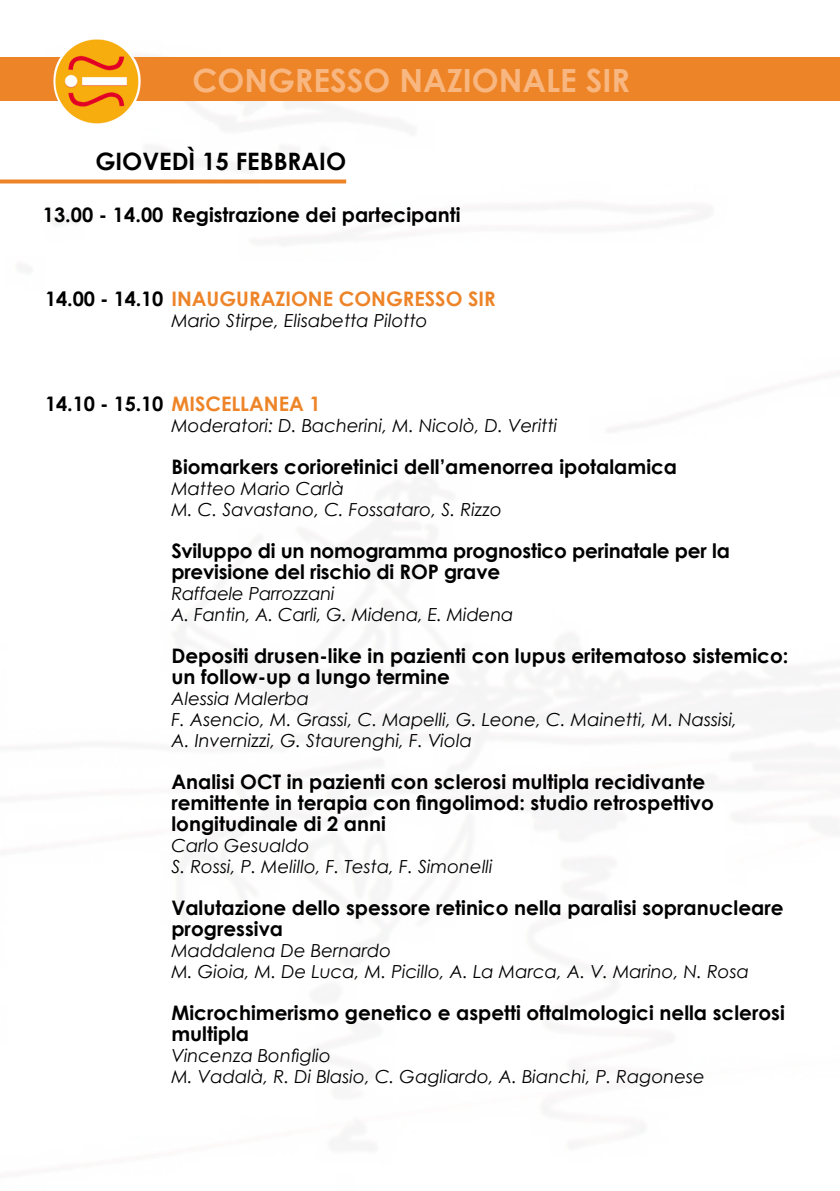
<style>
.page{position:relative;width:840px;height:1191px;background:#fff}
.page>*{position:absolute;margin:0;border:0;box-sizing:border-box;transform-origin:0 0}
.t1{font:700 32px "Century Gothic";color:#f8b780}
.t2{font:700 24px "Century Gothic";color:#000}
.t3{font:700 20px/21px "Century Gothic";color:#000}
.t4{font:700 20px "Century Gothic";color:#ee8428}
.t5{font:italic 18px/21px "Century Gothic";color:#000}
.s1{color:#000}
</style>
<div class="page">
<img style="left:0;top:39px;width:839px;height:1053px">
<div style="left:0;top:58px;width:839px;height:43px;background:#ee8428"></div>
<img style="left:53px;top:39px;width:42px;height:45px">
<svg style="left:0;top:179px;width:346px;height:4px"></svg>
<h1 class="t1" style="left:192px;top:56px;width:439px">CONGRESSO NAZIONALE SIR</h1>
<p class="t2" style="left:95px;top:143px;width:252px">GIOVEDÌ 15 FEBBRAIO</p>
<p class="t3" style="left:43px;top:203px;width:419px">13.00 - 14.00 Registrazione dei partecipanti</p>
<p class="t4" style="left:45px;top:283px;width:451px"><span class="s1">14.00 - 14.10</span> INAUGURAZIONE CONGRESSO SIR</p>
<p class="t5" style="left:171px;top:310px;width:257px">Mario Stirpe, Elisabetta Pilotto</p>
<p class="t4" style="left:45px;top:388px;width:277px"><span class="s1">14.10 - 15.10</span> MISCELLANEA 1</p>
<p class="t5" style="left:171px;top:415px;width:387px">Moderatori: D. Bacherini, M. Nicolò, D. Veritti</p>
<p class="t3" style="left:171px;top:455px;width:507px">Biomarkers corioretinici dell’amenorrea ipotalamica</p>
<p class="t5" style="left:171px;top:478px;width:174px">Matteo Mario Carlà</p>
<p class="t5" style="left:171px;top:499px;width:332px">M. C. Savastano, C. Fossataro, S. Rizzo</p>
<p class="t3" style="left:171px;top:539px;width:559px">Sviluppo di un nomogramma prognostico perinatale per la previsione del rischio di ROP grave</p>
<p class="t5" style="left:171px;top:583px;width:165px">Raffaele Parrozzani</p>
<p class="t5" style="left:171px;top:604px;width:343px">A. Fantin, A. Carli, G. Midena, E. Midena</p>
<p class="t3" style="left:171px;top:644px;width:618px">Depositi drusen-like in pazienti con lupus eritematoso sistemico: un follow-up a lungo termine</p>
<p class="t5" style="left:171px;top:688px;width:139px">Alessia Malerba</p>
<p class="t5" style="left:171px;top:709px;width:567px">F. Asencio, M. Grassi, C. Mapelli, G. Leone, C. Mainetti, M. Nassisi,<br>A. Invernizzi, G. Staurenghi, F. Viola</p>
<p class="t3" style="left:171px;top:770px;width:543px">Analisi OCT in pazienti con sclerosi multipla recidivante remittente in terapia con fingolimod: studio retrospettivo longitudinale di 2 anni</p>
<p class="t5" style="left:171px;top:835px;width:140px">Carlo Gesualdo</p>
<p class="t5" style="left:171px;top:856px;width:323px">S. Rossi, P. Melillo, F. Testa, F. Simonelli</p>
<p class="t3" style="left:171px;top:896px;width:613px">Valutazione dello spessore retinico nella paralisi sopranucleare progressiva</p>
<p class="t5" style="left:171px;top:940px;width:221px">Maddalena De Bernardo</p>
<p class="t5" style="left:171px;top:961px;width:579px">M. Gioia, M. De Luca, M. Picillo, A. La Marca, A. V. Marino, N. Rosa</p>
<p class="t3" style="left:171px;top:1001px;width:614px">Microchimerismo genetico e aspetti oftalmologici nella sclerosi multipla</p>
<p class="t5" style="left:171px;top:1045px;width:161px">Vincenza Bonfiglio</p>
<p class="t5" style="left:171px;top:1066px;width:534px">M. Vadalà, R. Di Blasio, C. Gagliardo, A. Bianchi, P. Ragonese</p>
</div>
